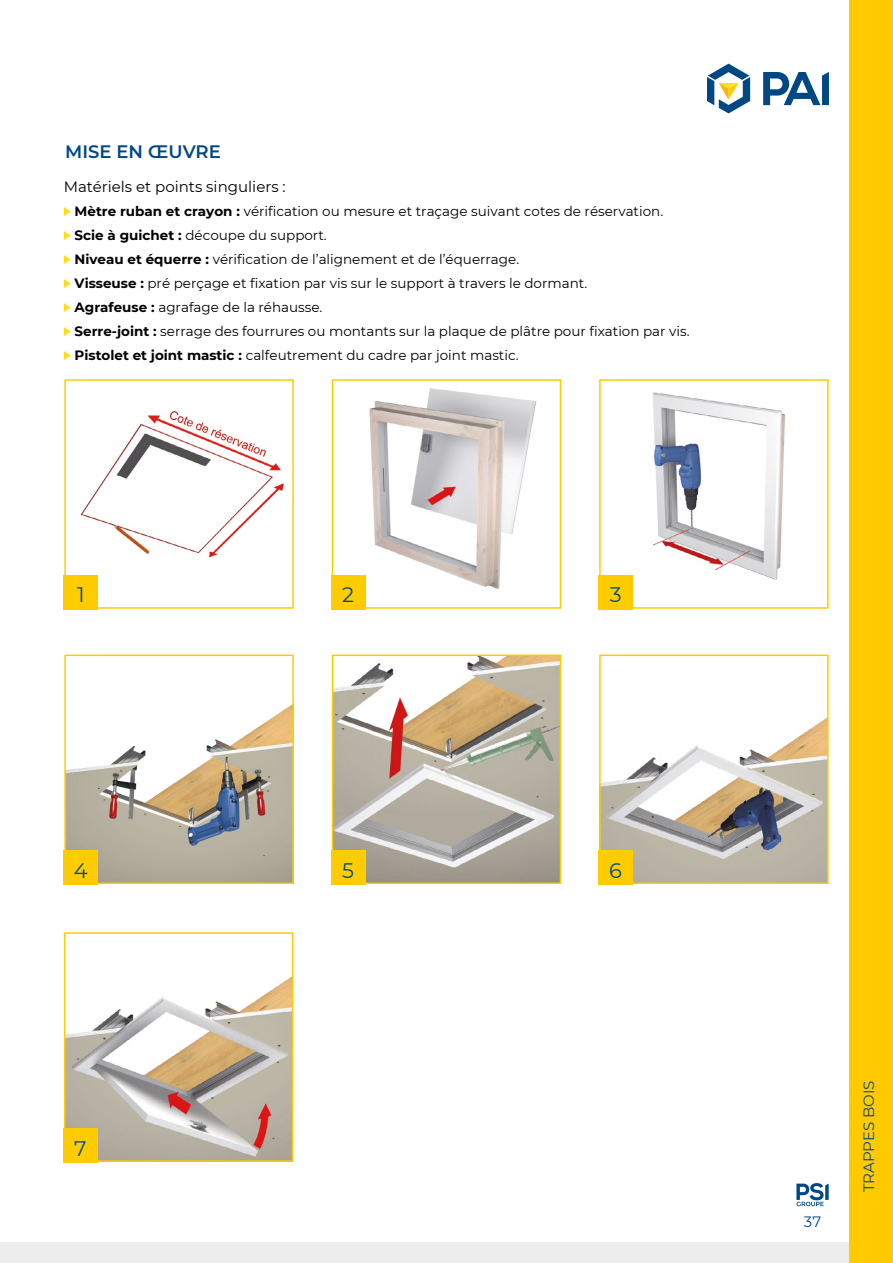
<style>
.page{position:relative;width:893px;height:1263px;background:#fff}
.page>*{position:absolute;margin:0;border:0;box-sizing:border-box;transform-origin:0 0}
.t1{font:21px "Montserrat";color:#004982}
.t2{font:600 18px "Montserrat";color:#004884}
.t3{font:15px "Montserrat";color:#000}
.t4{font:15px "Montserrat";color:#074983}
.t5{font:15px "Montserrat";color:#004982}
.t6{font:13.5px/24px "Montserrat";color:#000}
.s1{font-weight:700}
</style>
<div class="page">
<svg style="left:796px;top:1183px;width:33px;height:23px"></svg>
<svg style="left:707px;top:64px;width:43px;height:49px"></svg>
<svg style="left:763px;top:72px;width:66px;height:33px"></svg>
<div style="left:0;top:1243px;width:893px;height:20px;background:#eeeded"></div>
<div style="left:849px;top:0;width:44px;height:1263px;background:#ffcb00"></div>
<img style="left:652px;top:392px;width:133px;height:188px">
<div style="left:599px;top:379px;width:230px;height:230px;border:2px solid #fc0"></div>
<div style="left:599px;top:575px;width:34px;height:34px;background:#fc0"></div>
<img style="left:365px;top:388px;width:172px;height:218px">
<div style="left:332px;top:379px;width:229px;height:230px;border:2px solid #fc0"></div>
<img style="left:335px;top:657px;width:223px;height:224px">
<div style="left:332px;top:654px;width:229px;height:230px;border:2px solid #fc0"></div>
<div style="left:331px;top:575px;width:34px;height:34px;background:#fc0"></div>
<img style="left:80px;top:410px;width:204px;height:148px">
<div style="left:64px;top:379px;width:230px;height:230px;border:2px solid #fc0"></div>
<div style="left:64px;top:575px;width:34px;height:34px;background:#fc0"></div>
<img style="left:602px;top:718px;width:224px;height:163px">
<div style="left:599px;top:654px;width:230px;height:230px;border:2px solid #fc0"></div>
<div style="left:599px;top:850px;width:34px;height:34px;background:#fc0"></div>
<img style="left:67px;top:705px;width:224px;height:176px">
<div style="left:64px;top:654px;width:230px;height:230px;border:2px solid #fc0"></div>
<div style="left:331px;top:850px;width:34px;height:34px;background:#fc0"></div>
<div style="left:64px;top:850px;width:34px;height:34px;background:#fc0"></div>
<img style="left:67px;top:977px;width:223px;height:182px">
<div style="left:64px;top:932px;width:229px;height:230px;border:2px solid #fc0"></div>
<div style="left:63px;top:1128px;width:34px;height:34px;background:#fc0"></div>
<svg style="left:64px;top:207px;width:7px;height:9px"></svg>
<svg style="left:64px;top:231px;width:7px;height:9px"></svg>
<svg style="left:64px;top:255px;width:7px;height:9px"></svg>
<svg style="left:64px;top:279px;width:7px;height:9px"></svg>
<svg style="left:64px;top:303px;width:7px;height:9px"></svg>
<svg style="left:64px;top:327px;width:7px;height:9px"></svg>
<svg style="left:64px;top:351px;width:7px;height:9px"></svg>
<h2 class="t2" style="left:65px;top:139px;width:157px">MISE EN ŒUVRE</h2>
<p class="t3" style="left:64px;top:176px;width:223px">Matériels et points singuliers :</p>
<p class="t6" style="left:75px;top:199px;width:616px"><span class="s1">Mètre ruban et crayon :</span> vérification ou mesure et traçage suivant cotes de réservation.<br><span class="s1">Scie à guichet :</span> découpe du support.<br><span class="s1">Niveau et équerre :</span> vérification de l’alignement et de l’équerrage.<br><span class="s1">Visseuse :</span> pré perçage et fixation par vis sur le support à travers le dormant.<br><span class="s1">Agrafeuse :</span> agrafage de la réhausse.<br><span class="s1">Serre-joint :</span> serrage des fourrures ou montants sur la plaque de plâtre pour fixation par vis.<br><span class="s1">Pistolet et joint mastic :</span> calfeutrement du cadre par joint mastic.</p>
<h1 class="t1" style="left:77px;top:580px;width:9px">1</h1>
<h1 class="t1" style="left:342px;top:580px;width:13px">2</h1>
<h1 class="t1" style="left:610px;top:580px;width:13px">3</h1>
<h1 class="t1" style="left:74px;top:856px;width:15px">4</h1>
<h1 class="t1" style="left:342px;top:856px;width:13px">5</h1>
<h1 class="t1" style="left:609px;top:856px;width:14px">6</h1>
<h1 class="t1" style="left:74px;top:1134px;width:14px">7</h1>
<p class="t5" style="left:804px;top:1211px;width:19px">37</p>
<p class="t4" style="left:859px;top:1192px;width:113px;rotate:-90deg">TRAPPES BOIS</p>
</div>
